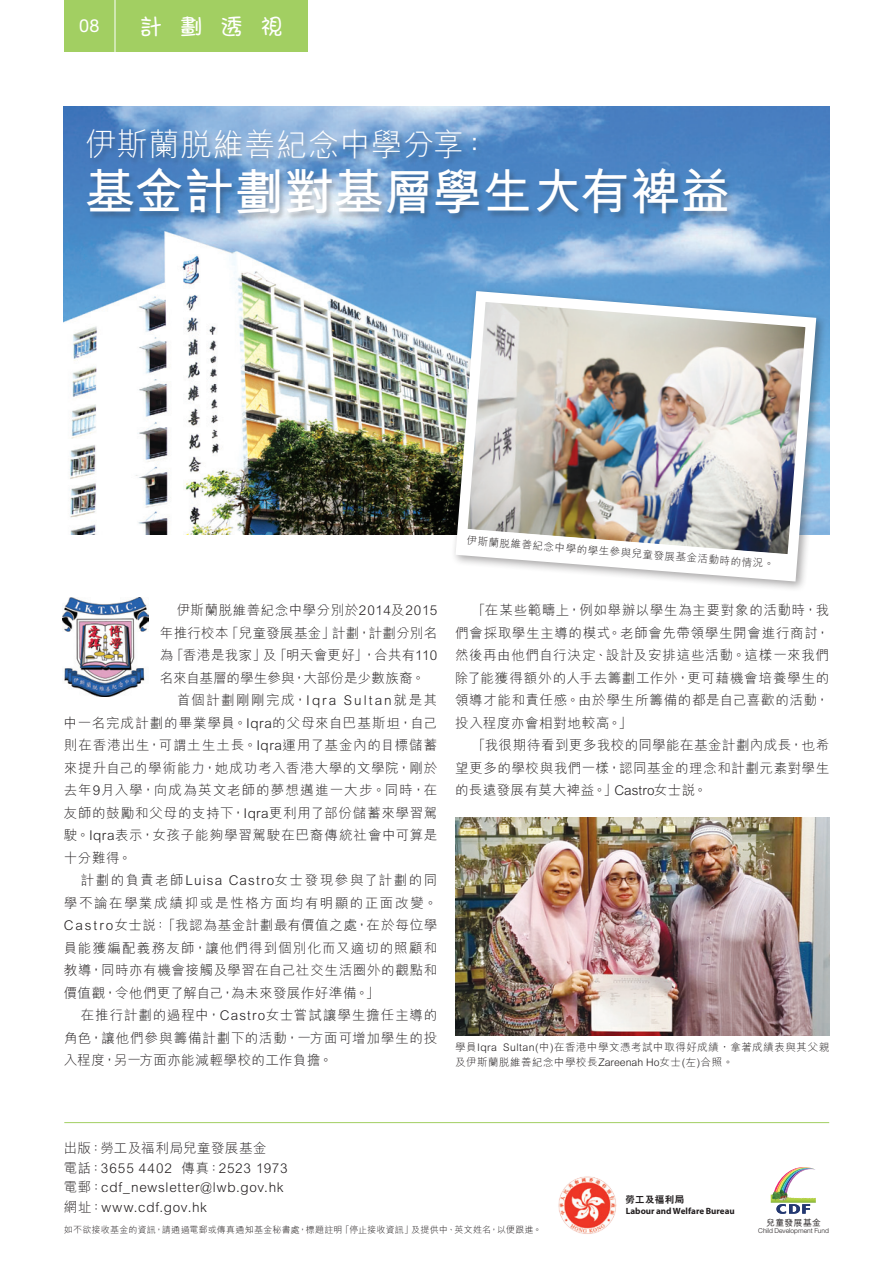
<style>
.page{position:relative;width:893px;height:1263px;background:#fff}
.page>*{position:absolute;margin:0;border:0;box-sizing:border-box;transform-origin:0 0}
.t1{font:700 49.5px "M Hei HK";letter-spacing:.01em;color:#fff}
.t2{font:300 31.5px "M Hei HK";letter-spacing:.01em;color:#fff}
.t3{font:500 22.5px "M Young HK";color:#fff}
.t4{font:18px "Helvetica Neue";color:#fff}
.t5{font:300 13.5px/22.5px "M Hei HK";letter-spacing:.04em;color:#231f20;text-align:justify}
.t6{font:300 13.5px "M Hei HK";letter-spacing:.06em;color:#231f20}
.t7{font:300 10.5px/15px "M Hei HK";letter-spacing:.05em;color:#231f20}
.t8{font:800 9.45px "C Hei 2 HK";letter-spacing:.065em;color:#231f20}
.t9{font:300 9px "M Hei HK";letter-spacing:.025em;color:#231f20}
.t10{font:700 9px "Myriad Pro";color:#231f20}
.t11{font:500 8.85px "M Hei HK";letter-spacing:.045em;color:#231f20}
.t12{font:300 6.75px "Helvetica Neue";letter-spacing:.005em;color:#231f20}
</style>
<div class="page">
<img style="left:64px;top:106px;width:765px;height:429px">
<div style="left:64px;top:0;width:244px;height:51px;background:#a2cf62"></div>
<hr style="left:115px;top:0;width:1px;height:67px;background:#fff">
<div style="left:85px;top:128px;width:649px;height:94px;background:#231f20;opacity:.3"></div>
<img style="left:558px;top:1176px;width:59px;height:58px">
<svg style="left:771px;top:1167px;width:45px;height:47px"></svg>
<hr style="left:64px;top:1122px;width:765px;height:1px;background:#a2cf62">
<img style="left:63px;top:598px;width:86px;height:98px">
<img style="left:455px;top:818px;width:374px;height:217px">
<div style="left:451px;top:286px;width:376px;height:306px;background:#231f20;opacity:.4"></div>
<img style="left:450px;top:286px;width:372px;height:301px">
<svg style="left:464px;top:529px;width:327px;height:45px"></svg>
<p class="t4" style="left:79px;top:15px;width:22px">08</p>
<p class="t3" style="left:140px;top:11px;width:145px">計劃透視</p>
<p class="t2" style="left:85px;top:123px;width:407px">伊斯蘭脫維善紀念中學分享：</p>
<p class="t1" style="left:85px;top:156px;width:646px">基金計劃對基層學生大有裨益</p>
<p class="t5" style="left:160px;top:598px;width:279px;text-indent:17px">伊斯蘭脫維善紀念中學分別於2014及2015年推行校本「兒童發展基金」計劃，計劃分別名為「香港是我家」及「明天會更好」，合共有110名來自基層的學生參與，大部份是少數族裔。</p>
<p class="t5" style="left:64px;top:688px;width:375px;text-indent:113px">首個計劃剛剛完成，Iqra Sultan就是其中一名完成計劃的畢業學員。Iqra的父母來自巴基斯坦，自己則在香港出生，可謂土生土長。Iqra運用了基金內的目標儲蓄來提升自己的學術能力，她成功考入香港大學的文學院，剛於去年9月入學，向成為英文老師的夢想邁進一大步。同時，在友師的鼓勵和父母的支持下，Iqra更利用了部份儲蓄來學習駕駛。Iqra表示，女孩子能夠學習駕駛在巴裔傳統社會中可算是十分難得。</p>
<p class="t5" style="left:64px;top:868px;width:375px;text-indent:17px">計劃的負責老師Luisa Castro女士發現參與了計劃的同學不論在學業成績抑或是性格方面均有明顯的正面改變。Castro女士說：「我認為基金計劃最有價值之處，在於每位學員能獲編配義務友師，讓他們得到個別化而又適切的照顧和教導，同時亦有機會接觸及學習在自己社交生活圈外的觀點和價值觀，令他們更了解自己，為未來發展作好準備。」</p>
<p class="t5" style="left:64px;top:1003px;width:375px;text-indent:17px">在推行計劃的過程中，Castro女士嘗試讓學生擔任主導的角色，讓他們參與籌備計劃下的活動，一方面可增加學生的投入程度，另一方面亦能減輕學校的工作負擔。</p>
<p class="t7" style="left:467px;top:533px;width:310px;rotate:4deg">伊斯蘭脫維善紀念中學的學生參與兒童發展基金活動時的情況。</p>
<p class="t5" style="left:455px;top:598px;width:376px;text-indent:17px">「在某些範疇上，例如舉辦以學生為主要對象的活動時，我們會採取學生主導的模式。老師會先帶領學生開會進行商討，然後再由他們自行決定、設計及安排這些活動。這樣一來我們除了能獲得額外的人手去籌劃工作外，更可藉機會培養學生的領導才能和責任感。由於學生所籌備的都是自己喜歡的活動，投入程度亦會相對地較高。」</p>
<p class="t5" style="left:455px;top:733px;width:376px;text-indent:17px">「我很期待看到更多我校的同學能在基金計劃內成長，也希望更多的學校與我們一樣，認同基金的理念和計劃元素對學生的長遠發展有莫大裨益。」Castro女士說。</p>
<p class="t7" style="left:455px;top:1039px;width:376px">學員Iqra Sultan(中)在香港中學文憑考試中取得好成績，拿著成績表與其父親及伊斯蘭脫維善紀念中學校長Zareenah Ho女士(左)合照。</p>
<p class="t5" style="left:64px;top:1136px;width:204px">出版：勞工及福利局兒童發展基金</p>
<p class="t6" style="left:64px;top:1158px;width:225px">電話：3655 4402 傳真：2523 1973</p>
<p class="t5" style="left:64px;top:1175px;width:221px">電郵：cdf_newsletter@lwb.gov.hk</p>
<p class="t6" style="left:64px;top:1197px;width:145px">網址：www.cdf.gov.hk</p>
<p class="t9" style="left:64px;top:1223px;width:479px">如不欲接收基金的資訊，請通過電郵或傳真通知基金秘書處，標題註明「停止接收資訊」及提供中、英文姓名，以便跟進。</p>
<p class="t8" style="left:626px;top:1193px;width:60px">勞工及福利局</p>
<p class="t10" style="left:626px;top:1205px;width:110px">Labour and Welfare Bureau</p>
<p class="t11" style="left:766px;top:1216px;width:56px">兒童發展基金</p>
<p class="t12" style="left:758px;top:1226px;width:72px">Child Development Fund</p>
</div>
